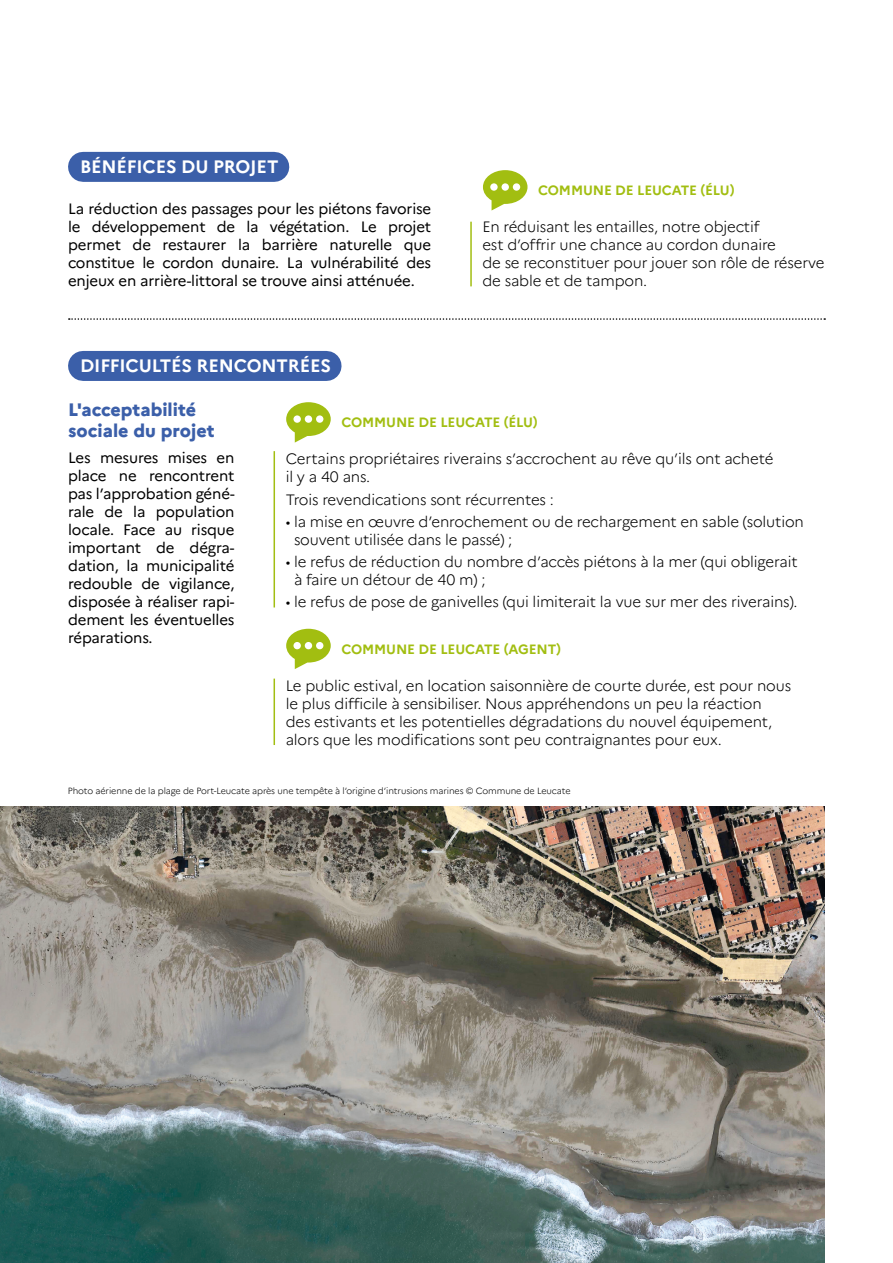
<style>
.page{position:relative;width:893px;height:1263px;background:#fff}
.page>*{position:absolute;margin:0;border:0;box-sizing:border-box;transform-origin:0 0}
.t1{font:700 18px "Marianne";letter-spacing:-.01em;color:#fff}
.t2{font:800 18px/21px "Marianne";color:#3b5fa9}
.t3{font:300 15px/18px "Marianne";letter-spacing:-.01em;color:#000}
.t4{font:15px/18px "Marianne";letter-spacing:-.01em;color:#000;text-align:justify}
.t5{font:700 13.5px "Marianne";letter-spacing:-.01em;color:#a2be11}
.t6{font:300 9px "Marianne";letter-spacing:-.01em;color:#000}
</style>
<div class="page">
<img style="left:0;top:806px;width:825px;height:457px">
<svg style="left:69px;top:318px;width:756px;height:2px"></svg>
<div style="left:83px;top:152px;width:191px;height:30px;background:#3b5fa9"></div>
<div style="left:83px;top:351px;width:244px;height:30px;background:#3b5fa9"></div>
<svg style="left:483px;top:170px;width:44px;height:40px"></svg>
<div style="left:490px;top:183px;width:8px;height:8px;background:#fff;border-radius:50%"></div>
<div style="left:501px;top:183px;width:8px;height:8px;background:#fff;border-radius:50%"></div>
<div style="left:513px;top:183px;width:7px;height:8px;background:#fff;border-radius:50%"></div>
<svg style="left:286px;top:402px;width:45px;height:41px"></svg>
<div style="left:293px;top:415px;width:8px;height:8px;background:#fff;border-radius:50%"></div>
<div style="left:305px;top:415px;width:7px;height:8px;background:#fff;border-radius:50%"></div>
<div style="left:316px;top:415px;width:7px;height:8px;background:#fff;border-radius:50%"></div>
<svg style="left:286px;top:629px;width:45px;height:40px"></svg>
<div style="left:293px;top:642px;width:8px;height:7px;background:#fff;border-radius:50%"></div>
<div style="left:305px;top:642px;width:7px;height:7px;background:#fff;border-radius:50%"></div>
<div style="left:316px;top:642px;width:7px;height:7px;background:#fff;border-radius:50%"></div>
<hr style="left:470px;top:222px;width:2px;height:64px;background:#a2be11">
<hr style="left:274px;top:451px;width:1px;height:156px;background:#a2be11">
<hr style="left:274px;top:679px;width:1px;height:66px;background:#a2be11">
<p class="t1" style="left:80px;top:156px;width:200px">BÉNÉFICES DU PROJET</p>
<p class="t4" style="left:68px;top:200px;width:365px">La réduction des passages pour les piétons favorise le développement de la végétation. Le projet permet de restaurer la barrière naturelle que constitue le cordon dunaire. La vulnérabilité des enjeux en arrière-littoral se trouve ainsi atténuée.</p>
<p class="t1" style="left:80px;top:355px;width:252px">DIFFICULTÉS RENCONTRÉES</p>
<p class="t5" style="left:538px;top:182px;width:198px">COMMUNE DE LEUCATE (ÉLU)</p>
<p class="t3" style="left:482px;top:218px;width:344px">En réduisant les entailles, notre objectif<br>est d’offrir une chance au cordon dunaire<br>de se reconstituer pour jouer son rôle de réserve de sable et de tampon.</p>
<p class="t2" style="left:68px;top:399px;width:148px">L'acceptabilité sociale du projet</p>
<p class="t4" style="left:68px;top:449px;width:168px">Les mesures mises en place ne rencontrent pas l’approbation géné&shy;rale de la population locale. Face au risque important de dégra&shy;dation, la municipalité redouble de vigilance, disposée à réaliser rapi&shy;dement les éventuelles réparations.</p>
<p class="t5" style="left:341px;top:414px;width:198px">COMMUNE DE LEUCATE (ÉLU)</p>
<p class="t3" style="left:286px;top:450px;width:489px">Certains propriétaires riverains s’accrochent au rêve qu’ils ont acheté il y a 40 ans.</p>
<p class="t3" style="left:286px;top:490px;width:270px">Trois revendications sont récurrentes :</p>
<p class="t3" style="left:294px;top:513px;width:511px;text-indent:-8px">• la mise en œuvre d’enrochement ou de rechargement en sable (solution souvent utilisée dans le passé) ;</p>
<p class="t3" style="left:294px;top:553px;width:505px;text-indent:-8px">• le refus de réduction du nombre d’accès piétons à la mer (qui obligerait à faire un détour de 40 m) ;</p>
<p class="t3" style="left:286px;top:593px;width:513px">• le refus de pose de ganivelles (qui limiterait la vue sur mer des riverains).</p>
<p class="t5" style="left:341px;top:641px;width:221px">COMMUNE DE LEUCATE (AGENT)</p>
<p class="t3" style="left:286px;top:677px;width:507px">Le public estival, en location saisonnière de courte durée, est pour nous le plus difficile à sensibiliser. Nous appréhendons un peu la réaction<br>des estivants et les potentielles dégradations du nouvel équipement, alors que les modifications sont peu contraignantes pour eux.</p>
<p class="t6" style="left:68px;top:785px;width:504px">Photo aérienne de la plage de Port-Leucate après une tempête à l’origine d’intrusions marines © Commune de Leucate</p>
</div>
